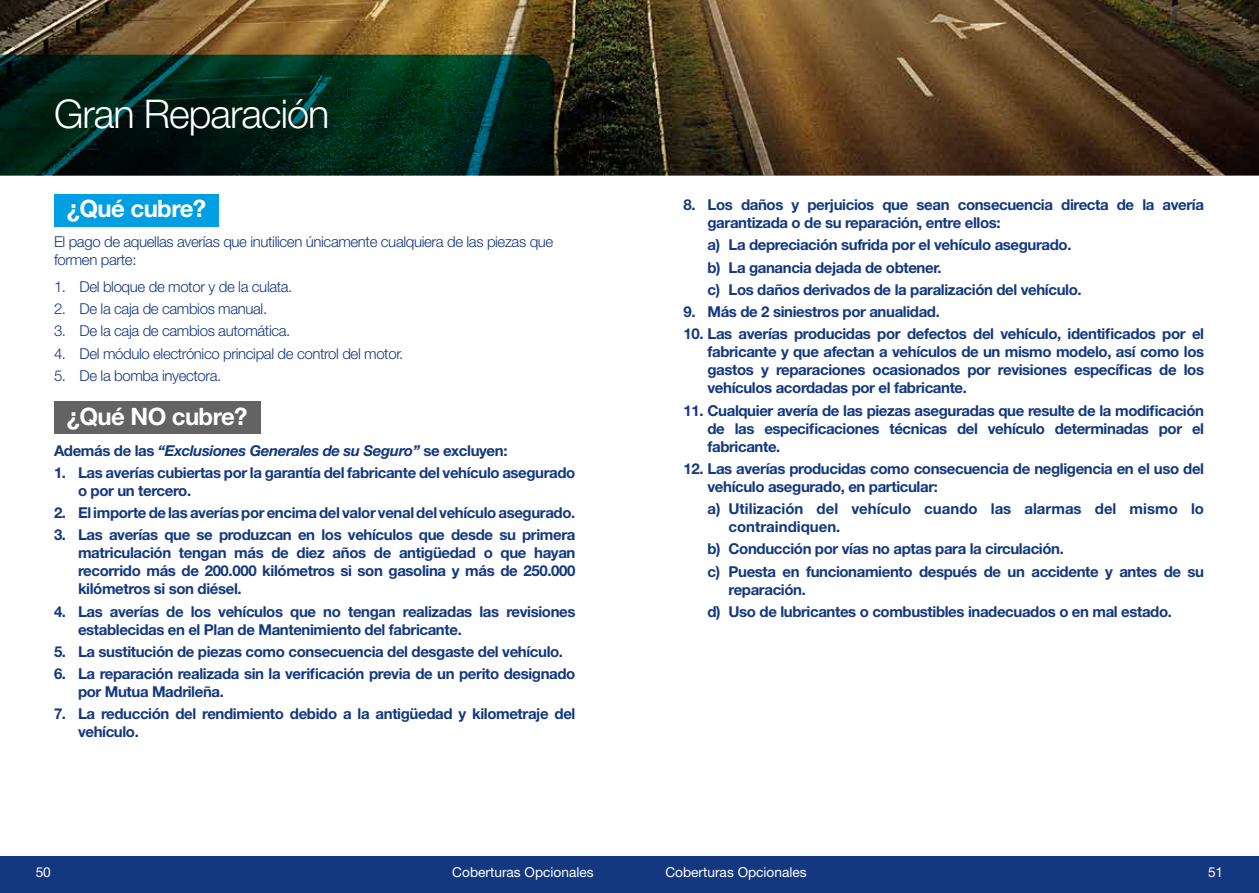
<style>
.page{position:relative;width:1259px;height:893px;background:#fff}
.page>*{position:absolute;margin:0;border:0;box-sizing:border-box;transform-origin:0 0}
.t1{font:300 39.6px "Helvetica Neue LT Std";letter-spacing:-.025em;color:#fff}
.t2{font:700 24px "Helvetica Neue LT Std";letter-spacing:-.025em;color:#fff}
.t3{font:700 15px/18px "Helvetica Neue LT Std";letter-spacing:-.025em;color:#14387f}
.t4{font:300 15px/18px "Helvetica Neue LT Std";letter-spacing:-.025em;color:#14387f}
.t5{font:700 15px/18px "Helvetica Neue LT Std";color:#14387f}
.t6{font:italic 700 15px "Helvetica Neue LT Std";letter-spacing:-.025em;color:#14387f}
.t7{font:13.65px "Helvetica Neue LT Std";color:#fff}
.s1{font-style:normal}
</style>
<div class="page">
<div style="left:54px;top:401px;width:206px;height:33px;background:#646363"></div>
<div style="left:54px;top:194px;width:165px;height:32px;background:#009fe3"></div>
<div style="left:0;top:856px;width:1259px;height:37px;background:#14387f"></div>
<img style="left:0;top:0;width:1259px;height:175px">
<svg style="left:0;top:55px;width:554px;height:120px;background:#00261a"></svg>
<h1 class="t1" style="left:54px;top:89px;width:277px">Gran Reparación</h1>
<h2 class="t2" style="left:67px;top:193px;width:141px">¿Qué cubre?</h2>
<p class="t4" style="left:54px;top:233px;width:501px">El pago de aquellas averías que inutilicen únicamente cualquiera de las piezas que formen parte:</p>
<p class="t4" style="left:54px;top:277px;width:240px">1. Del bloque de motor y de la culata.</p>
<p class="t4" style="left:54px;top:299px;width:215px">2. De la caja de cambios manual.</p>
<p class="t4" style="left:54px;top:322px;width:238px">3. De la caja de cambios automática.</p>
<p class="t4" style="left:54px;top:344px;width:351px">4. Del módulo electrónico principal de control del motor.</p>
<p class="t4" style="left:54px;top:366px;width:169px">5. De la bomba inyectora.</p>
<h2 class="t2" style="left:67px;top:401px;width:182px">¿Qué NO cubre?</h2>
<p class="t6" style="left:54px;top:441px;width:455px"><span class="s1">Además de las</span> “Exclusiones Generales de su Seguro” <span class="s1">se excluyen:</span></p>
<p class="t3" style="left:78px;top:463px;width:499px;text-indent:-24px">1. Las averías cubiertas por la garantía del fabricante del vehículo asegurado o por un tercero.</p>
<p class="t3" style="left:54px;top:503px;width:523px">2. El importe de las averías por encima del valor venal del vehículo asegurado.</p>
<p class="t3" style="left:78px;top:526px;width:499px;text-align:justify;text-indent:-24px">3. Las averías que se produzcan en los vehículos que desde su primera matriculación tengan más de diez años de antigüedad o que hayan recorrido más de 200.000 kilómetros si son gasolina y más de 250.000 kilómetros si son diésel.</p>
<p class="t3" style="left:78px;top:602px;width:499px;text-indent:-24px">4. Las averías de los vehículos que no tengan realizadas las revisiones establecidas en el Plan de Mantenimiento del fabricante.</p>
<p class="t3" style="left:54px;top:642px;width:510px">5. La sustitución de piezas como consecuencia del desgaste del vehículo.</p>
<p class="t3" style="left:78px;top:664px;width:499px;text-indent:-24px">6. La reparación realizada sin la verificación previa de un perito designado por Mutua Madrileña.</p>
<p class="t3" style="left:78px;top:705px;width:499px;text-indent:-24px">7. La reducción del rendimiento debido a la antigüedad y kilometraje del vehículo.</p>
<p class="t7" style="left:36px;top:864px;width:16px">50</p>
<p class="t7" style="left:452px;top:864px;width:143px">Coberturas Opcionales</p>
<p class="t3" style="left:707px;top:195px;width:498px;text-indent:-24px">8. Los daños y perjuicios que sean consecuencia directa de la avería garantizada o de su reparación, entre ellos:</p>
<p class="t3" style="left:707px;top:234px;width:376px;line-height:22.2px">a) La depreciación sufrida por el vehículo asegurado. b) La ganancia dejada de obtener.<br>c) Los daños derivados de la paralización del vehículo.</p>
<p class="t3" style="left:683px;top:302px;width:258px">9. Más de 2 siniestros por anualidad.</p>
<p class="t3" style="left:707px;top:325px;width:498px;text-align:justify;text-indent:-24px">10. Las averías producidas por defectos del vehículo, identificados por el fabricante y que afectan a vehículos de un mismo modelo, así como los gastos y reparaciones ocasionados por revisiones específicas de los vehículos acordadas por el fabricante.</p>
<p class="t3" style="left:707px;top:401px;width:498px;text-align:justify;text-indent:-24px">11. Cualquier avería de las piezas aseguradas que resulte de la modificación de las especificaciones técnicas del vehículo determinadas por el fabricante.</p>
<p class="t3" style="left:707px;top:459px;width:498px;text-indent:-24px">12. Las averías producidas como consecuencia de negligencia en el uso del vehículo asegurado, en particular:</p>
<p class="t5" style="left:728px;top:499px;width:477px;text-indent:-21px">a) Utilización del vehículo cuando las alarmas del mismo lo contraindiquen.</p>
<p class="t3" style="left:707px;top:538px;width:498px;line-height:22.2px">b) Conducción por vías no aptas para la circulación.<br>c) Puesta en funcionamiento después de un accidente y antes de su</p>
<p class="t3" style="left:707px;top:578px;width:466px;line-height:22.2px;text-indent:21px">reparación.<br>d) Uso de lubricantes o combustibles inadecuados o en mal estado.</p>
<p class="t7" style="left:665px;top:864px;width:143px">Coberturas Opcionales</p>
<p class="t7" style="left:1208px;top:864px;width:16px">51</p>
</div>
